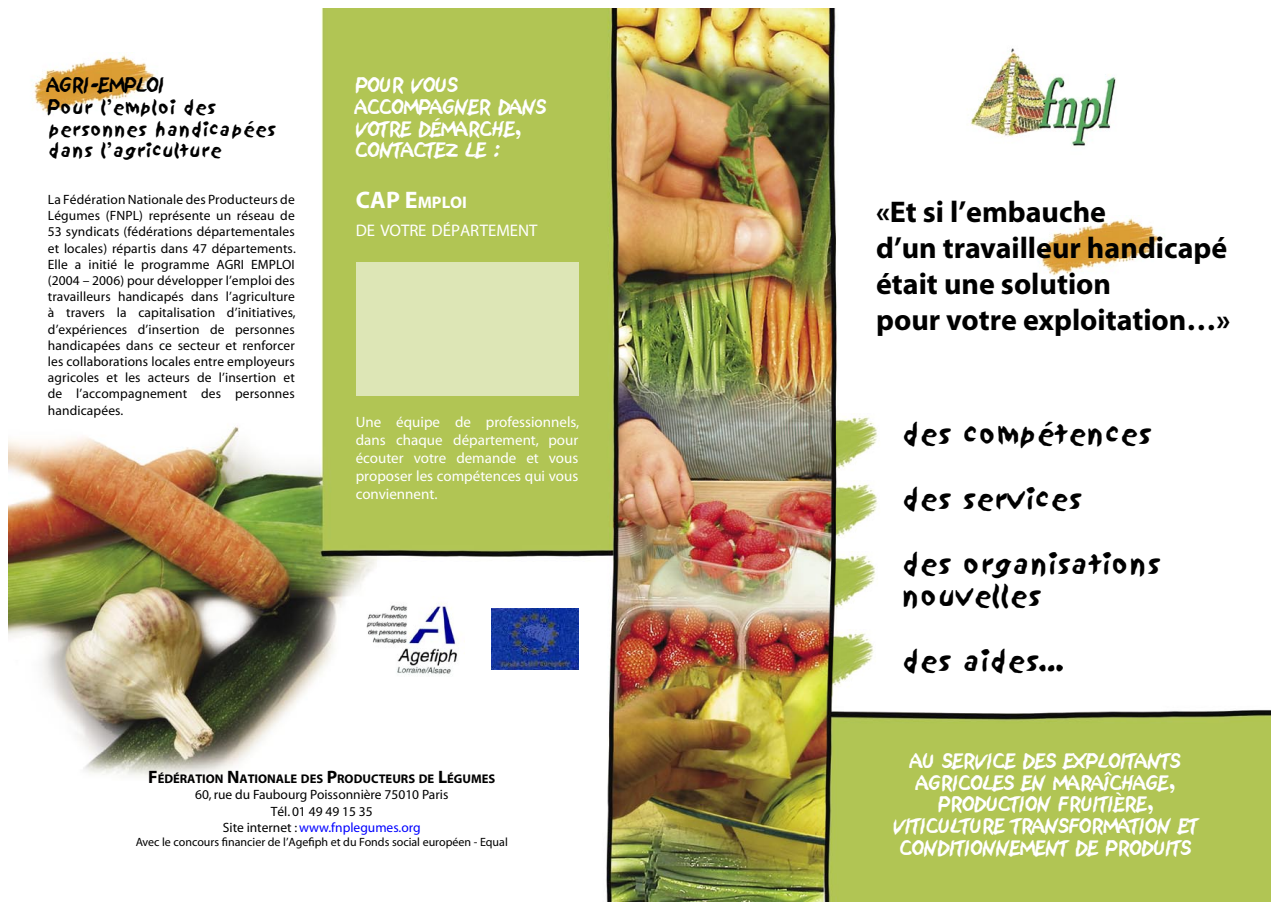
<style>
.page{position:relative;width:1280px;height:910px;background:#fff}
.page>*{position:absolute;margin:0;border:0;box-sizing:border-box;transform-origin:0 0}
.t1{font:700 30px/36px "Myriad";color:#000}
.t2{font:27px/32.4px "Sand";color:#000}
.t3{font:18px/21.6px "Sand";color:#fff;text-align:center}
.t4{font:18px/21.6px "Sand";color:#000}
.t5{font:16.8px/28.8px "Myriad";color:#fff}
.t6{font:15px/18px "Myriad";color:#fff;text-align:justify}
.t7{font:13.5px/16.2px "Myriad";color:#000;text-align:justify}
.t8{font:700 12.6px "Myriad";color:#000}
.t9{font:12px "Myriad";color:#000}
.s1{font-weight:700;font-size:24px}
.s2{font-weight:700}
.s3{font-size:18px}
.s4{color:#00f}
</style>
<div class="page">
<img style="left:9px;top:9px;width:1261px;height:892px">
<img style="left:492px;top:608px;width:86px;height:62px">
<img style="left:955px;top:28px;width:180px;height:134px">
<img style="left:361px;top:596px;width:104px;height:81px">
<div style="left:356px;top:262px;width:222px;height:133px;background:#dde6b6"></div>
<h3 class="t4" style="left:48px;top:75px;width:230px">AGRI-EMPLOI<br>Pour l’emploi des personnes handicapées dans l’agriculture</h3>
<p class="t7" style="left:48px;top:192px;width:249px">La Fédération Nationale des Producteurs de Légumes (FNPL) représente un réseau de 53 syndicats (fédérations départementales et locales) répartis dans 47 départements.<br>Elle a initié le programme AGRI EMPLOI (2004 – 2006) pour développer l’emploi des travailleurs handicapés dans l’agriculture à travers la capitalisation d’initiatives, d’expériences d’insertion de personnes handicapées dans ce secteur et renforcer les collaborations locales entre employeurs agricoles et les acteurs de l’insertion et de l’accompagnement des personnes handicapées.</p>
<h3 class="t3" style="left:356px;top:75px;width:192px;text-align:left">POUR VOUS<br>ACCOMPAGNER DANS<br>VOTRE DÉMARCHE,<br>CONTACTEZ LE :</h3>
<p class="t5" style="left:356px;top:188px;width:183px"><span class="s1">CAP E</span><span class="s2">MPLOI<br></span>DE VOTRE DÉPARTEMENT</p>
<p class="t6" style="left:356px;top:414px;width:225px">Une équipe de professionnels, dans chaque département, pour écouter votre demande et vous proposer les compétences qui vous conviennent.</p>
<p class="t8" style="left:148px;top:772px;width:349px"><span class="s3">F</span>ÉDÉRATION <span class="s3">N</span>ATIONALE DES <span class="s3">P</span>RODUCTEURS DE <span class="s3">L</span>ÉGUMES</p>
<p class="t7" style="left:195px;top:787px;width:255px;text-align:center">60, rue du Faubourg Poissonnière 75010 Paris<br>Tél. 01 49 49 15 35<br>Site internet : <span class="s4">www.fnplegumes.org</span></p>
<p class="t9" style="left:136px;top:836px;width:374px">Avec le concours financier de l’Agefiph et du Fonds social européen - Equal</p>
<h1 class="t1" style="left:876px;top:195px;width:356px">«Et si l’embauche<br>d’un travailleur handicapé était une solution<br>pour votre exploitation…»</h1>
<h2 class="t2" style="left:901px;top:418px;width:251px">des compétences</h2>
<h2 class="t2" style="left:901px;top:483px;width:182px">des services</h2>
<h2 class="t2" style="left:901px;top:548px;width:260px">des organisations nouvelles</h2>
<h2 class="t2" style="left:901px;top:645px;width:161px">des aides…</h2>
<h3 class="t3" style="left:893px;top:751px;width:306px">AU SERVICE DES EXPLOITANTS<br>AGRICOLES EN MARAÎCHAGE,<br>PRODUCTION FRUITIÈRE,<br>VITICULTURE TRANSFORMATION ET<br>CONDITIONNEMENT DE PRODUITS</h3>
</div>
